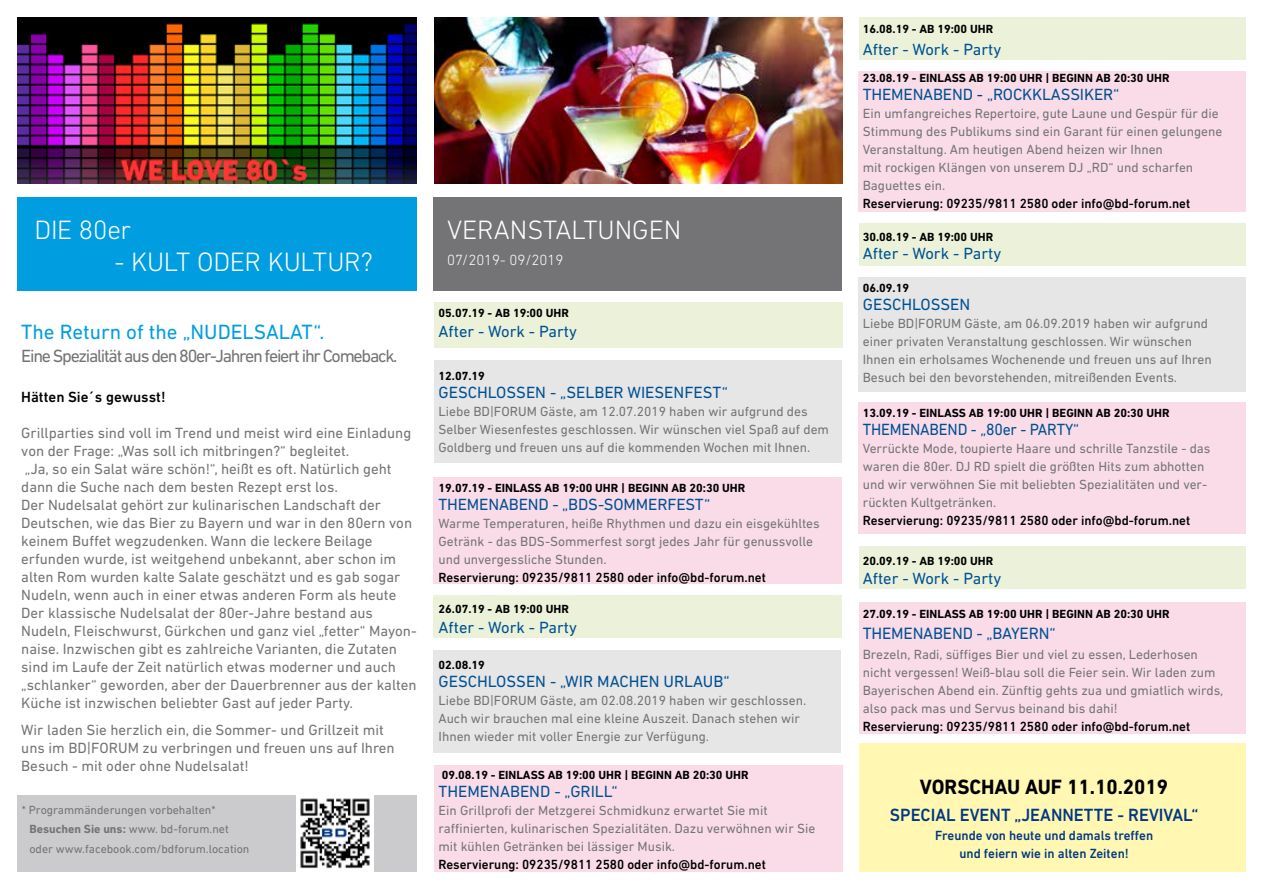
<style>
.page{position:relative;width:1263px;height:893px;background:#fff}
.page>*{position:absolute;margin:0;border:0;box-sizing:border-box;transform-origin:0 0}
.t1{font:300 27px "DIN Next LT Pro";letter-spacing:-.005em;color:#fff}
.t2{font:21px "DIN Next LT Pro";color:#009ee0}
.t3{font:700 21px "DIN Next LT Pro";color:#000}
.t4{font:18px "DIN Next LT Pro";letter-spacing:-.07em;color:#747476}
.t5{font:500 18px "DIN Next LT Pro";color:#003882}
.t6{font:16.65px "DIN Next LT Pro";letter-spacing:-.01em;color:#005192}
.t7{font:16.5px "DIN Next LT Pro";color:#005192}
.t8{font:16.5px "DIN Next LT Pro";color:#005192;scale:.95 1}
.t9{font:15px/18px "DIN Next LT Pro";color:#747476}
.t10{font:500 15px "DIN Next LT Pro";color:#000}
.t11{font:300 15px "DIN Next LT Pro";color:#fff}
.t12{font:13.5px/18px "DIN Next LT Pro";color:#747476}
.t13{font:500 13.5px "DIN Next LT Pro";color:#000}
.t14{font:500 13.5px/18.8px "DIN Next LT Pro";color:#003882;text-align:center}
.t15{font:700 12px "DIN Next LT Pro";color:#000}
.t16{font:12px/18.1px "DIN Next LT Pro";color:#747476}
.s1{font-weight:700}
.s2{color:#003882}
</style>
<div class="page">
<div style="left:17px;top:795px;width:400px;height:77px;background:#cbcbcd"></div>
<div style="left:859px;top:71px;width:387px;height:140px;background:#fadce9"></div>
<div style="left:859px;top:602px;width:387px;height:132px;background:#fadce9"></div>
<div style="left:435px;top:766px;width:408px;height:106px;background:#fadce9"></div>
<div style="left:434px;top:302px;width:408px;height:46px;background:#ebf2d9"></div>
<img style="left:297px;top:795px;width:77px;height:77px">
<div style="left:859px;top:17px;width:387px;height:43px;background:#ebf2d9"></div>
<div style="left:859px;top:223px;width:387px;height:42px;background:#ebf2d9"></div>
<div style="left:434px;top:478px;width:408px;height:106px;background:#fadce9"></div>
<div style="left:859px;top:546px;width:387px;height:43px;background:#ebf2d9"></div>
<div style="left:435px;top:361px;width:407px;height:102px;background:#e6e6e7"></div>
<div style="left:859px;top:402px;width:387px;height:132px;background:#fadce9"></div>
<div style="left:859px;top:743px;width:386px;height:129px;background:#fff7b2"></div>
<div style="left:434px;top:595px;width:408px;height:42px;background:#ebf2d9"></div>
<div style="left:17px;top:198px;width:400px;height:93px;background:#009ee0"></div>
<img style="left:17px;top:17px;width:400px;height:167px">
<img style="left:435px;top:17px;width:408px;height:167px">
<div style="left:433px;top:650px;width:407px;height:103px;background:#e6e6e7"></div>
<div style="left:434px;top:198px;width:408px;height:93px;background:#747476"></div>
<div style="left:859px;top:277px;width:387px;height:114px;background:#e6e6e7"></div>
<h1 class="t1" style="left:35px;top:214px;width:98px">DIE 80er</h1>
<h1 class="t1" style="left:114px;top:246px;width:260px">- KULT ODER KULTUR?</h1>
<h2 class="t2" style="left:21px;top:319px;width:305px">The Return of the „NUDELSALAT“.</h2>
<h3 class="t4" style="left:21px;top:345px;width:378px">Eine Spezialität aus den 80er-Jahren feiert ihr Comeback.</h3>
<p class="t10" style="left:21px;top:388px;width:146px">Hätten Sie´s gewusst!</p>
<p class="t9" style="left:21px;top:424px;width:397px">Grillparties sind voll im Trend und meist wird eine Einladung von der Frage: „Was soll ich mitbringen?“ begleitet.<br>„Ja, so ein Salat wäre schön!“, heißt es oft. Natürlich geht dann die Suche nach dem besten Rezept erst los.<br>Der Nudelsalat gehört zur kulinarischen Landschaft der Deutschen, wie das Bier zu Bayern und war in den 80ern von keinem Buffet wegzudenken. Wann die leckere Beilage erfunden wurde, ist weitgehend unbekannt, aber schon im alten Rom wurden kalte Salate geschätzt und es gab sogar Nudeln, wenn auch in einer etwas anderen Form als heute Der klassische Nudelsalat der 80er-Jahre bestand aus Nudeln, Fleischwurst, Gürkchen und ganz viel „fetter“ Mayon&shy;naise. Inzwischen gibt es zahlreiche Varianten, die Zutaten sind im Laufe der Zeit natürlich etwas moderner und auch „schlanker“ geworden, aber der Dauerbrenner aus der kalten Küche ist inzwischen beliebter Gast auf jeder Party.</p>
<p class="t9" style="left:21px;top:720px;width:375px">Wir laden Sie herzlich ein, die Sommer- und Grillzeit mit uns im BD|FORUM zu verbringen und freuen uns auf Ihren<br>Besuch - mit oder ohne Nudelsalat!</p>
<p class="t16" style="left:29px;top:801px;width:201px;text-indent:-8px">* Programmänderungen vorbehalten*<br><span class="s1">Besuchen Sie uns:</span> www. bd-forum.net</p>
<p class="t16" style="left:29px;top:839px;width:222px">oder www.facebook.com/bdforum.location</p>
<h1 class="t1" style="left:447px;top:214px;width:236px">VERANSTALTUNGEN</h1>
<p class="t11" style="left:447px;top:252px;width:118px">07/2019- 09/2019</p>
<p class="t15" style="left:439px;top:306px;width:132px">05.07.19 - AB 19:00 UHR</p>
<p class="t7" style="left:439px;top:322px;width:140px">After - Work - Party</p>
<p class="t15" style="left:439px;top:369px;width:48px">12.07.19</p>
<p class="t7" style="left:439px;top:383px;width:291px">GESCHLOSSEN - „SELBER WIESENFEST“</p>
<p class="t12" style="left:439px;top:402px;width:392px">Liebe BD|FORUM Gäste, am 12.07.2019 haben wir aufgrund des<br>Selber Wiesenfestes geschlossen. Wir wünschen viel Spaß auf dem<br>Goldberg und freuen uns auf die kommenden Wochen mit Ihnen.</p>
<p class="t15" style="left:439px;top:481px;width:308px">19.07.19 - EINLASS AB 19:00 UHR | BEGINN AB 20:30 UHR</p>
<p class="t7" style="left:439px;top:495px;width:273px">THEMENABEND - „BDS-SOMMERFEST“</p>
<p class="t12" style="left:438px;top:515px;width:383px">Warme Temperaturen, heiße Rhythmen und dazu ein eisgekühltes<br>Getränk - das BDS-Sommerfest sorgt jedes Jahr für genussvolle und unvergessliche Stunden.</p>
<p class="t13" style="left:439px;top:570px;width:329px">Reservierung: 09235/9811 2580 oder info@bd-forum.net</p>
<p class="t15" style="left:439px;top:602px;width:132px">26.07.19 - AB 19:00 UHR</p>
<p class="t7" style="left:439px;top:618px;width:140px">After - Work - Party</p>
<p class="t15" style="left:439px;top:658px;width:48px">02.08.19</p>
<p class="t7" style="left:439px;top:672px;width:292px">GESCHLOSSEN - „WIR MACHEN URLAUB“</p>
<p class="t12" style="left:439px;top:691px;width:369px">Liebe BD|FORUM Gäste, am 02.08.2019 haben wir geschlossen.<br>Auch wir brauchen mal eine kleine Auszeit. Danach stehen wir<br>Ihnen wieder mit voller Energie zur Verfügung.</p>
<p class="t15" style="left:442px;top:767px;width:308px">09.08.19 - EINLASS AB 19:00 UHR | BEGINN AB 20:30 UHR</p>
<p class="t7" style="left:438px;top:781px;width:180px">THEMENABEND - „GRILL“</p>
<p class="t12" style="left:439px;top:801px;width:378px">Ein Grillprofi der Metzgerei Schmidkunz erwartet Sie mit raffinierten, kulinarischen Spezialitäten. Dazu verwöhnen wir Sie mit kühlen Getränken bei lässiger Musik.</p>
<p class="t13" style="left:439px;top:856px;width:329px">Reservierung: 09235/9811 2580 oder info@bd-forum.net</p>
<p class="t15" style="left:863px;top:22px;width:132px">16.08.19 - AB 19:00 UHR</p>
<p class="t7" style="left:863px;top:40px;width:140px">After - Work - Party</p>
<p class="t15" style="left:863px;top:71px;width:308px">23.08.19 - EINLASS AB 19:00 UHR | BEGINN AB 20:30 UHR</p>
<p class="t7" style="left:863px;top:85px;width:258px">THEMENABEND <span class="s2">-</span> „ROCKKLASSIKER“</p>
<p class="t12" style="left:863px;top:104px;width:361px">Ein umfangreiches Repertoire, gute Laune und Gespür für die Stimmung des Publikums sind ein Garant für einen gelungene Veranstaltung. Am heutigen Abend heizen wir Ihnen<br>mit rockigen Klängen von unserem DJ „RD“ und scharfen Baguettes ein.</p>
<p class="t13" style="left:863px;top:195px;width:329px">Reservierung: 09235/9811 2580 oder info@bd-forum.net</p>
<p class="t15" style="left:863px;top:229px;width:132px">30.08.19 - AB 19:00 UHR</p>
<p class="t7" style="left:863px;top:243px;width:140px">After - Work - Party</p>
<p class="t15" style="left:863px;top:281px;width:48px">06.09.19</p>
<p class="t7" style="left:863px;top:295px;width:109px">GESCHLOSSEN</p>
<p class="t12" style="left:863px;top:315px;width:350px">Liebe BD|FORUM Gäste, am 06.09.2019 haben wir aufgrund einer privaten Veranstaltung geschlossen. Wir wünschen Ihnen ein erholsames Wochenende und freuen uns auf Ihren Besuch bei den bevorstehenden, mitreißenden Events.</p>
<p class="t15" style="left:863px;top:406px;width:308px">13.09.19 - EINLASS AB 19:00 UHR | BEGINN AB 20:30 UHR</p>
<p class="t8" style="left:863px;top:420px;width:229px">THEMENABEND - „80er - PARTY“</p>
<p class="t12" style="left:863px;top:440px;width:349px">Verrückte Mode, toupierte Haare und schrille Tanzstile - das waren die 80er. DJ RD spielt die größten Hits zum abhotten und wir verwöhnen Sie mit beliebten Spezialitäten und ver&shy;rückten Kultgetränken.</p>
<p class="t13" style="left:863px;top:513px;width:329px">Reservierung: 09235/9811 2580 oder info@bd-forum.net</p>
<p class="t15" style="left:863px;top:554px;width:132px">20.09.19 - AB 19:00 UHR</p>
<p class="t7" style="left:863px;top:569px;width:140px">After - Work - Party</p>
<p class="t15" style="left:863px;top:607px;width:308px">27.09.19 - EINLASS AB 19:00 UHR | BEGINN AB 20:30 UHR</p>
<p class="t6" style="left:863px;top:624px;width:194px">THEMENABEND - „BAYERN“</p>
<p class="t12" style="left:863px;top:645px;width:362px">Brezeln, Radi, süffiges Bier und viel zu essen, Lederhosen nicht vergessen! Weiß-blau soll die Feier sein. Wir laden zum Bayerischen Abend ein. Zünftig gehts zua und gmiatlich wirds, also pack mas und Servus beinand bis dahi!</p>
<p class="t13" style="left:863px;top:718px;width:329px">Reservierung: 09235/9811 2580 oder info@bd-forum.net</p>
<h2 class="t3" style="left:920px;top:774px;width:250px">VORSCHAU AUF 11.10.2019</h2>
<h3 class="t5" style="left:890px;top:804px;width:310px">SPECIAL EVENT „JEANNETTE - REVIVAL“</h3>
<p class="t14" style="left:935px;top:826px;width:220px">Freunde von heute und damals treffen und feiern wie in alten Zeiten!</p>
</div>
